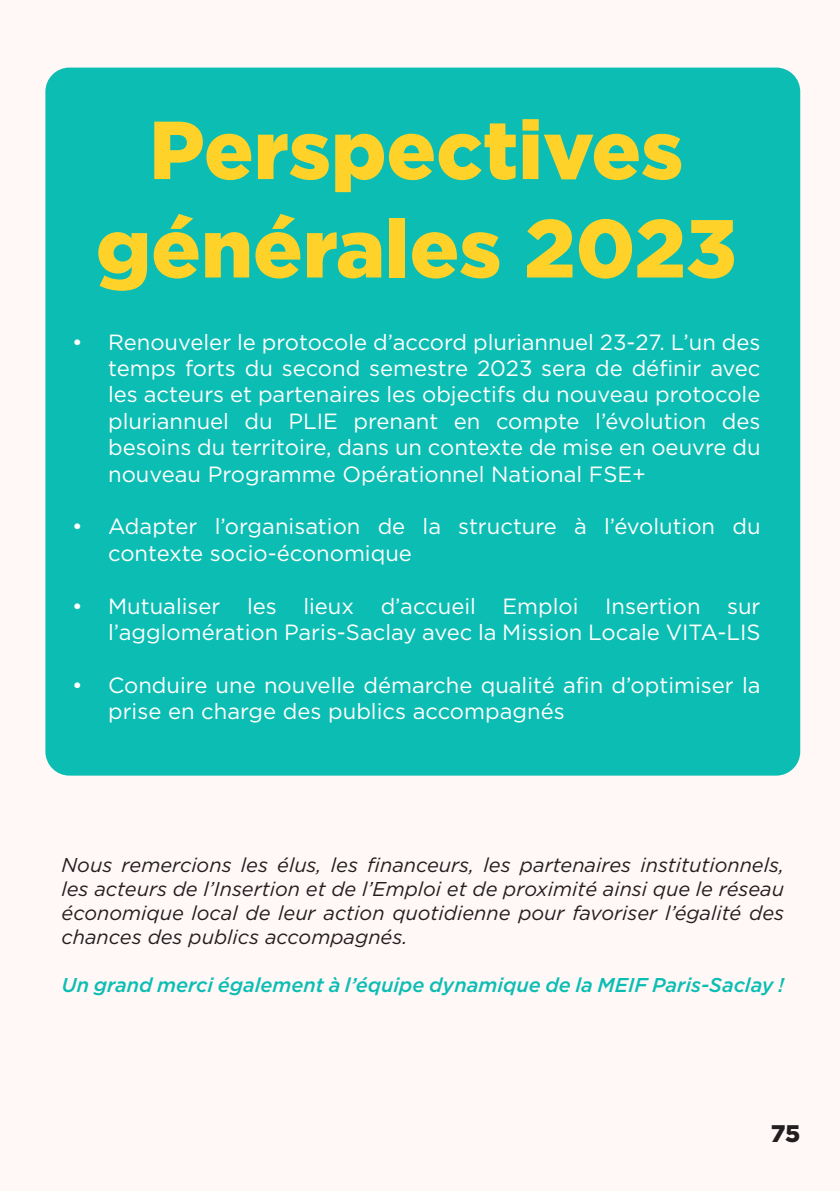
<style>
.page{position:relative;width:840px;height:1191px;background:#fff}
.page>*{position:absolute;margin:0;border:0;box-sizing:border-box;transform-origin:0 0}
.t1{font:900 82px "Gotham";color:#ffd229}
.t2{font:900 24px "Gotham";color:#231f20}
.t3{font:22px/26.4px "Gotham";color:#fff}
.t4{font:italic 20px/24px "Gotham";color:#231f20;text-align:justify}
.t5{font:italic 500 20px "Gotham";color:#0cbdb3}
</style>
<div class="page">
<div style="left:0;top:0;width:839px;height:1191px;background:#fff5f3"></div>
<div style="left:45px;top:68px;width:754px;height:707px;background:#0cbdb3;border-radius:24px"></div>
<p class="t1" style="left:149px;top:93px;width:535px">Perspectives</p>
<p class="t1" style="left:96px;top:192px;width:642px">générales 2023</p>
<p class="t3" style="left:108px;top:328px;width:653px;text-align:justify;text-indent:-36px">• Renouveler le protocole d’accord pluriannuel 23-27. L’un des temps forts du second semestre 2023 sera de définir avec les acteurs et partenaires les objectifs du nouveau protocole pluriannuel du PLIE prenant en compte l’évolution des besoins du territoire, dans un contexte de mise en oeuvre du nouveau Programme Opérationnel National FSE+</p>
<p class="t3" style="left:108px;top:513px;width:653px;text-indent:-36px">• Adapter l’organisation de la structure à l’évolution du contexte socio-économique</p>
<p class="t3" style="left:72px;top:592px;width:689px;text-align:right">• Mutualiser les lieux d’accueil Emploi Insertion sur l’agglomération Paris-Saclay avec la Mission Locale VITA-LIS</p>
<p class="t3" style="left:108px;top:671px;width:653px;text-indent:-36px">• Conduire une nouvelle démarche qualité afin d’optimiser la prise en charge des publics accompagnés</p>
<p class="t4" style="left:62px;top:853px;width:723px">Nous remercions les élus, les financeurs, les partenaires institutionnels, les acteurs de l’Insertion et de l’Emploi et de proximité ainsi que le réseau économique local de leur action quotidienne pour favoriser l’égalité des chances des publics accompagnés.</p>
<p class="t5" style="left:62px;top:972px;width:723px">Un grand merci également à l’équipe dynamique de la MEIF Paris-Saclay !</p>
<p class="t2" style="left:770px;top:1117px;width:31px">75</p>
</div>
